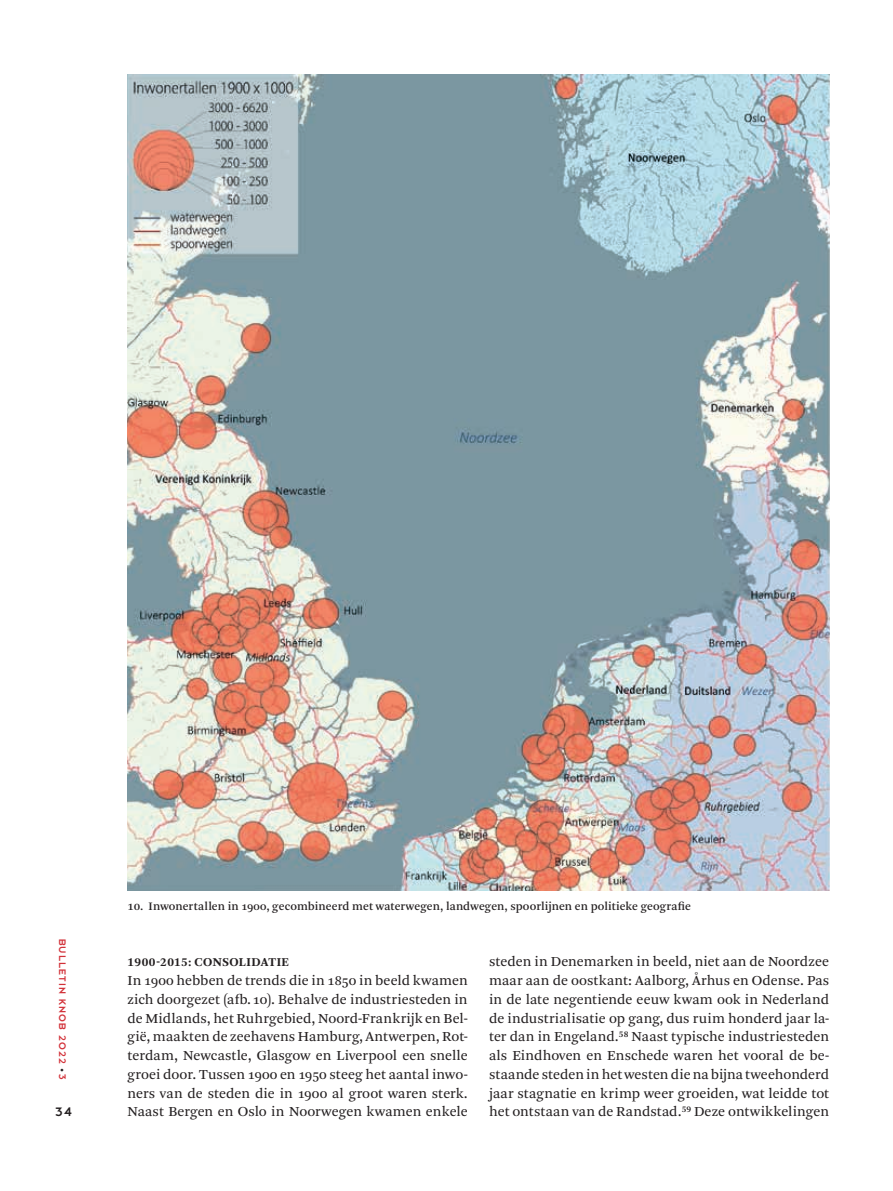
<style>
.page{position:relative;width:893px;height:1191px;background:#fff}
.page>*{position:absolute;margin:0;border:0;box-sizing:border-box;transform-origin:0 0}
.t1{font:14.4px/18.8px "Arnhem Pro Blond";letter-spacing:.005em;color:#231f20;text-align:justify}
.t2{font:13.5px "Dessau Pro";color:#231f20}
.t3{font:700 12.6px "Arnhem Pro";letter-spacing:.035em;color:#231f20}
.t4{font:12px "Arnhem Pro";letter-spacing:.01em;color:#231f20}
.t5{font:10.5px "Dessau Pro";letter-spacing:.11em;color:#d23139}
.s1{font-size:8.25px;color:#231f20}
.s2{font-size:12.3px}
</style>
<div class="page">
<img style="left:128px;top:74px;width:701px;height:817px">
<p class="t5" style="left:68px;top:938px;width:143px;rotate:90deg">BULLETIN KNOB 2022 <span class="s1">•</span> 3</p>
<p class="t2" style="left:55px;top:1105px;width:18px">34</p>
<p class="t4" style="left:128px;top:898px;width:565px"><span class="s2">10</span>. Inwonertallen in 1900, gecombineerd met waterwegen, landwegen, spoorlijnen en politieke geografie</p>
<p class="t3" style="left:128px;top:954px;width:163px">1900-2015: CONSOLIDATIE</p>
<p class="t1" style="left:128px;top:971px;width:342px">In 1900 hebben de trends die in 1850 in beeld kwamen zich doorgezet (afb.10). Behalve de industriesteden in de Midlands, het Ruhrgebied, Noord-Frankrijk en Bel&shy;gië, maakten de zeehavens Hamburg, Antwerpen, Rot&shy;terdam, Newcastle, Glasgow en Liverpool een snelle groei door. Tussen 1900 en 1950 steeg het aantal inwo&shy;ners van de steden die in 1900 al groot waren sterk.<br>Naast Bergen en Oslo in Noorwegen kwamen enkele</p>
<p class="t1" style="left:489px;top:952px;width:342px">steden in Denemarken in beeld, niet aan de Noordzee maar aan de oostkant: Aalborg, Århus en Odense. Pas in de late negentiende eeuw kwam ook in Nederland de industrialisatie op gang, dus ruim honderd jaar la&shy;ter dan in Engeland.<sup>58</sup> Naast typische industriesteden als Eindhoven en Enschede waren het vooral de be&shy;staande steden in het westen die na bijna tweehonderd jaar stagnatie en krimp weer groeiden, wat leidde tot het ontstaan van de Randstad.<sup>59</sup> Deze ontwikkelingen</p>
</div>
